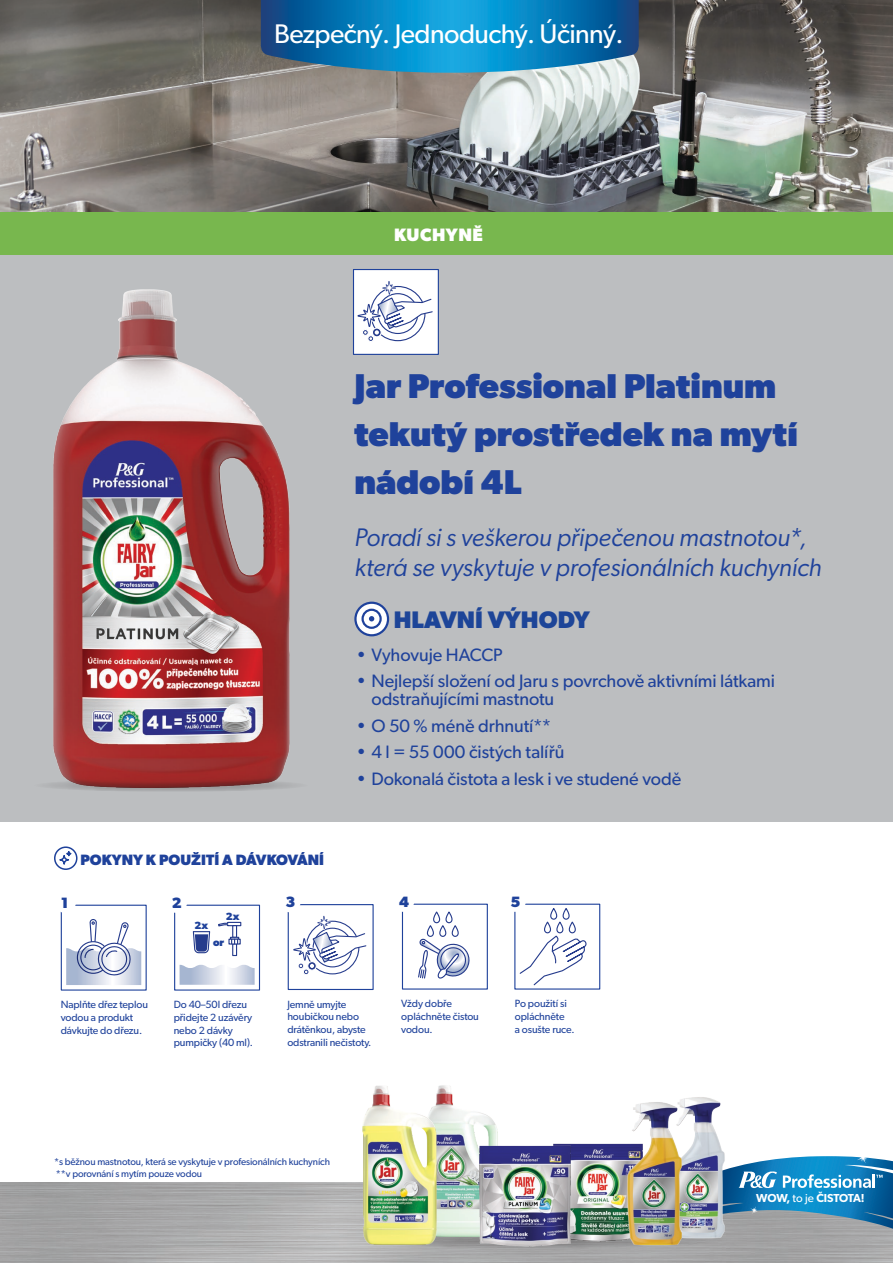
<style>
.page{position:relative;width:893px;height:1263px;background:#fff}
.page>*{position:absolute;margin:0;border:0;box-sizing:border-box;transform-origin:0 0}
.t1{font:700 34.5px/48px "Gibson";color:#1f429b}
.t2{font:27px "Gibson";letter-spacing:-.02em;color:#fff}
.t3{font:italic 25.5px/30px "Gibson";letter-spacing:-.005em;color:#1f429b}
.t4{font:700 24px "Gibson";color:#1d4598}
.t5{font:18px/18px "Gibson";letter-spacing:-.005em;color:#1f429b}
.t6{font:700 18px "Gibson";letter-spacing:.03em;color:#fff}
.t7{font:700 15px "Gibson";color:#1f429b}
.t8{font:600 11.55px "Gibson";letter-spacing:-.02em;color:#fff}
.t9{font:10.5px/12.6px "Gibson";letter-spacing:-.01em;color:#1f429b}
.t10{font:700 10.5px "Gibson";color:#1f429b}
.t11{font:9.75px/11.7px "Gibson";letter-spacing:-.01em;color:#1f429b}
.s1{font-weight:400}
</style>
<div class="page">
<img style="left:0;top:0;width:893px;height:213px">
<div style="left:0;top:213px;width:893px;height:608px;background:#bcbec0"></div>
<div style="left:0;top:213px;width:893px;height:42px;background:#78b74e"></div>
<img style="left:48px;top:289px;width:245px;height:502px">
<div style="left:353px;top:270px;width:85px;height:84px;background:#fff"></div>
<svg style="left:357px;top:281px;width:76px;height:61px"></svg>
<div style="left:353px;top:269px;width:86px;height:86px;border:1px solid #1f429b"></div>
<svg style="left:260px;top:0;width:379px;height:73px;background:#1781b8"></svg>
<svg style="left:357px;top:1231px;width:372px;height:17px"></svg>
<svg style="left:731px;top:1156px;width:162px;height:73px;background:#4491bb"></svg>
<img style="left:443px;top:1085px;width:55px;height:156px">
<img style="left:355px;top:1085px;width:88px;height:163px">
<img style="left:553px;top:1143px;width:68px;height:101px">
<img style="left:472px;top:1144px;width:105px;height:104px">
<img style="left:686px;top:1097px;width:45px;height:144px">
<img style="left:621px;top:1098px;width:65px;height:150px">
<svg style="left:66px;top:919px;width:75px;height:66px"></svg>
<div style="left:61px;top:905px;width:86px;height:85px;border:1px solid #1f429b"></div>
<div style="left:54px;top:891px;width:22px;height:22px;background:#fff;border-radius:50%"></div>
<svg style="left:180px;top:965px;width:75px;height:20px"></svg>
<svg style="left:192px;top:931px;width:19px;height:23px"></svg>
<svg style="left:218px;top:921px;width:24px;height:6px"></svg>
<div style="left:232px;top:925px;width:5px;height:13px;border:1px solid #253b8c"></div>
<div style="left:232px;top:943px;width:5px;height:13px;border:1px solid #253b8c"></div>
<div style="left:228px;top:939px;width:13px;height:5px;border:1px solid #253b8c"></div>
<svg style="left:230px;top:937px;width:9px;height:7px"></svg>
<div style="left:174px;top:905px;width:86px;height:85px;border:1px solid #1f429b"></div>
<div style="left:165px;top:891px;width:22px;height:22px;background:#fff;border-radius:50%"></div>
<svg style="left:418px;top:912px;width:52px;height:67px"></svg>
<div style="left:402px;top:904px;width:86px;height:85px;border:1px solid #1f429b"></div>
<svg style="left:519px;top:908px;width:68px;height:78px"></svg>
<div style="left:514px;top:904px;width:86px;height:85px;border:1px solid #1f429b"></div>
<div style="left:392px;top:890px;width:22px;height:22px;background:#fff;border-radius:50%"></div>
<div style="left:504px;top:890px;width:22px;height:22px;background:#fff;border-radius:50%"></div>
<svg style="left:293px;top:915px;width:74px;height:60px"></svg>
<div style="left:288px;top:904px;width:86px;height:86px;border:1px solid #1f429b"></div>
<div style="left:279px;top:890px;width:22px;height:22px;background:#fff;border-radius:50%"></div>
<svg style="left:60px;top:855px;width:8px;height:9px"></svg>
<div style="left:59px;top:855px;width:10px;height:10px;border:2px solid #1f429b;border-radius:50%"></div>
<svg style="left:66px;top:851px;width:6px;height:5px"></svg>
<div style="left:54px;top:846px;width:24px;height:24px;border:2px solid #1f429b;border-radius:50%"></div>
<svg style="left:355px;top:603px;width:33px;height:32px"></svg>
<div style="left:361px;top:609px;width:21px;height:20px;border:2px solid #1f429b;border-radius:50%"></div>
<svg style="left:369px;top:616px;width:5px;height:5px"></svg>
<div style="left:354px;top:602px;width:35px;height:34px;border:2px solid #1f429b;border-radius:50%"></div>
<h2 class="t2" style="left:274px;top:17px;width:351px">Bezpečný. Jednoduchý. Účinný.</h2>
<h3 class="t6" style="left:394px;top:224px;width:91px">KUCHYNĚ</h3>
<h3 class="t7" style="left:80px;top:850px;width:245px">POKYNY K POUŽITÍ A DÁVKOVÁNÍ</h3>
<h3 class="t7" style="left:61px;top:894px;width:9px">1</h3>
<h3 class="t7" style="left:172px;top:894px;width:11px">2</h3>
<p class="t10" style="left:195px;top:919px;width:15px">2x</p>
<p class="t10" style="left:226px;top:910px;width:15px">2x</p>
<p class="t10" style="left:213px;top:936px;width:13px">or</p>
<h3 class="t7" style="left:285px;top:893px;width:11px">3</h3>
<h1 class="t1" style="left:354px;top:361px;width:445px">Jar Professional Platinum tekutý prostředek na mytí nádobí 4L</h1>
<h3 class="t3" style="left:354px;top:522px;width:469px">Poradí si s veškerou připečenou mastnotou*, která se vyskytuje v profesionálních kuchyních</h3>
<h3 class="t4" style="left:394px;top:605px;width:197px">HLAVNÍ VÝHODY</h3>
<h3 class="t5" style="left:356px;top:645px;width:148px">• Vyhovuje HACCP</h3>
<h3 class="t5" style="left:371px;top:672px;width:405px;text-indent:-15px">• Nejlepší složení od Jaru s povrchově aktivními látkami odstraňujícími mastnotu</h3>
<h3 class="t5" style="left:356px;top:716px;width:196px">• O 50 % méně drhnutí**</h3>
<h3 class="t5" style="left:356px;top:743px;width:209px">• 4 l = 55 000 čistých talířů</h3>
<h3 class="t5" style="left:356px;top:769px;width:326px">• Dokonalá čistota a lesk i ve studené vodě</h3>
<h3 class="t7" style="left:399px;top:893px;width:11px">4</h3>
<h3 class="t7" style="left:511px;top:893px;width:11px">5</h3>
<p class="t9" style="left:61px;top:998px;width:89px">Naplňte dřez teplou vodou a produkt dávkujte do dřezu.</p>
<p class="t9" style="left:174px;top:998px;width:81px">Do 40–50l dřezu přidejte 2 uzávěry nebo 2 dávky pumpičky (40 ml).</p>
<p class="t9" style="left:287px;top:998px;width:86px">Jemně umyjte houbičkou nebo drátěnkou, abyste odstranili nečistoty.</p>
<p class="t9" style="left:401px;top:997px;width:79px">Vždy dobře opláchněte čistou vodou.</p>
<p class="t9" style="left:515px;top:997px;width:61px">Po použití si opláchněte<br>a osušte ruce.</p>
<p class="t11" style="left:54px;top:1155px;width:278px">*s běžnou mastnotou, která se vyskytuje v profesionálních kuchyních **v porovnání s mytím pouze vodou</p>
<p class="t8" style="left:756px;top:1191px;width:110px">WOW, <span class="s1">to je</span> ČISTOTA!</p>
</div>
